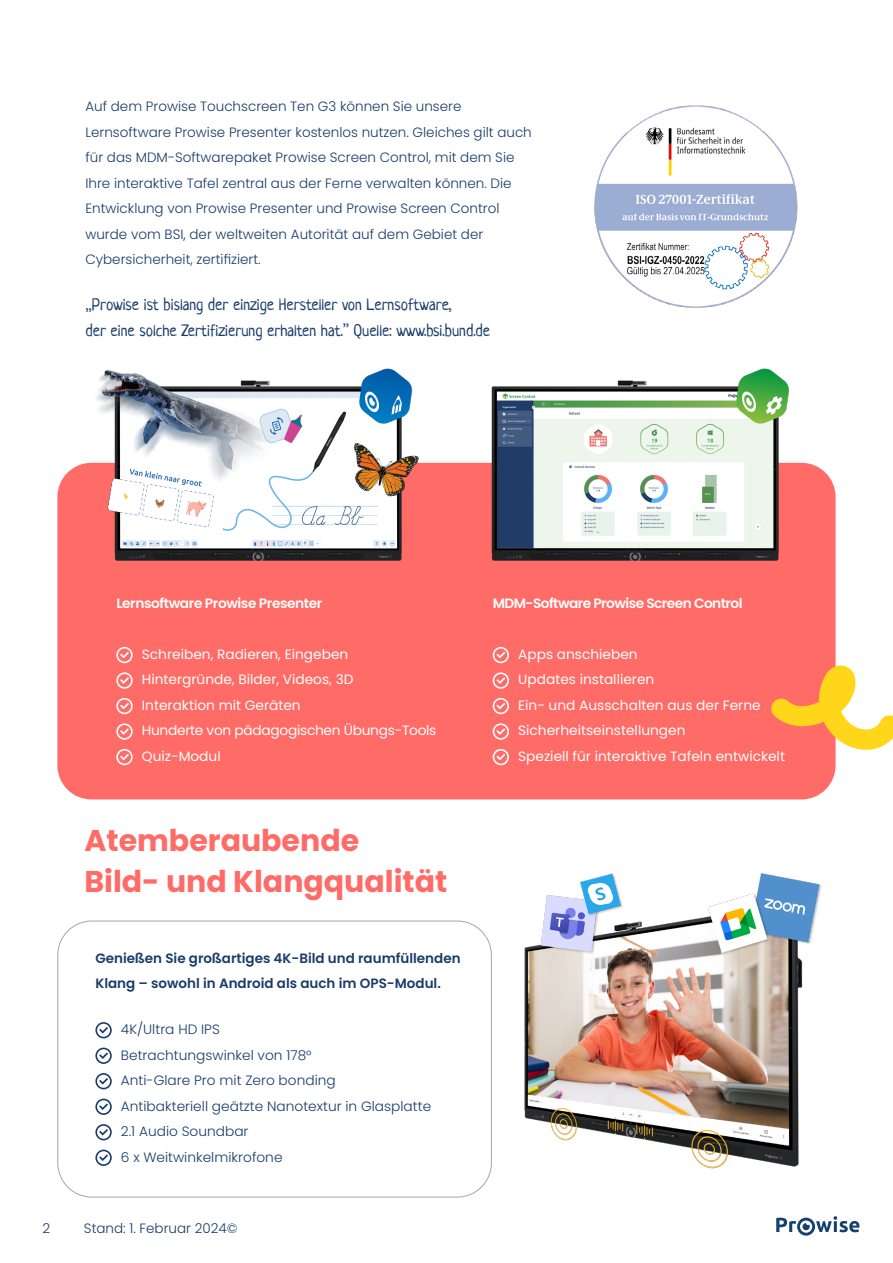
<style>
.page{position:relative;width:893px;height:1263px;background:#fff}
.page>*{position:absolute;margin:0;border:0;box-sizing:border-box;transform-origin:0 0}
.t1{font:700 30px/40.5px "Poppins";color:#ff6b66}
.t2{font:16.5px/25.5px "Neucha";color:#193c6b}
.t3{font:300 13.5px/25.5px "Poppins";color:#193c6b}
.t4{font:13.5px/25.5px "Poppins";color:#fff}
.t5{font:600 13.5px/25.5px "Poppins";color:#193c6b}
.t6{font:600 13.5px "Poppins";letter-spacing:-.04em;color:#fff}
</style>
<div class="page">
<svg style="left:776px;top:1216px;width:83px;height:19px"></svg>
<div style="left:57px;top:463px;width:779px;height:336px;background:#ff6b66;border-radius:34px"></div>
<div style="left:493px;top:647px;width:16px;height:16px;border:2px solid #fff;border-radius:50%"></div>
<svg style="left:496px;top:652px;width:9px;height:6px"></svg>
<div style="left:493px;top:672px;width:16px;height:17px;border:2px solid #fff;border-radius:50%"></div>
<svg style="left:496px;top:677px;width:9px;height:7px"></svg>
<div style="left:493px;top:698px;width:16px;height:16px;border:2px solid #fff;border-radius:50%"></div>
<svg style="left:496px;top:703px;width:9px;height:6px"></svg>
<div style="left:493px;top:723px;width:16px;height:17px;border:2px solid #fff;border-radius:50%"></div>
<svg style="left:496px;top:728px;width:9px;height:7px"></svg>
<div style="left:493px;top:749px;width:16px;height:16px;border:2px solid #fff;border-radius:50%"></div>
<svg style="left:496px;top:754px;width:9px;height:6px"></svg>
<div style="left:57px;top:921px;width:435px;height:276px;border:1px solid #a6a6a6;border-radius:34px"></div>
<svg style="left:771px;top:665px;width:122px;height:85px"></svg>
<img style="left:594px;top:105px;width:204px;height:203px">
<img style="left:94px;top:368px;width:328px;height:193px">
<img style="left:471px;top:368px;width:328px;height:193px">
<img style="left:524px;top:873px;width:297px;height:296px">
<div style="left:116px;top:647px;width:17px;height:16px;border:2px solid #fff;border-radius:50%"></div>
<svg style="left:120px;top:652px;width:9px;height:6px"></svg>
<div style="left:116px;top:672px;width:17px;height:17px;border:2px solid #fff;border-radius:50%"></div>
<svg style="left:120px;top:677px;width:9px;height:7px"></svg>
<div style="left:116px;top:698px;width:17px;height:16px;border:2px solid #fff;border-radius:50%"></div>
<svg style="left:120px;top:703px;width:9px;height:6px"></svg>
<div style="left:116px;top:723px;width:17px;height:17px;border:2px solid #fff;border-radius:50%"></div>
<svg style="left:120px;top:728px;width:9px;height:7px"></svg>
<div style="left:116px;top:749px;width:17px;height:16px;border:2px solid #fff;border-radius:50%"></div>
<svg style="left:120px;top:754px;width:9px;height:6px"></svg>
<div style="left:95px;top:1022px;width:17px;height:16px;border:2px solid #193c6b;border-radius:50%"></div>
<svg style="left:99px;top:1027px;width:9px;height:6px"></svg>
<div style="left:95px;top:1047px;width:17px;height:17px;border:2px solid #193c6b;border-radius:50%"></div>
<svg style="left:99px;top:1052px;width:9px;height:7px"></svg>
<div style="left:95px;top:1073px;width:17px;height:16px;border:2px solid #193c6b;border-radius:50%"></div>
<svg style="left:99px;top:1078px;width:9px;height:6px"></svg>
<div style="left:95px;top:1098px;width:17px;height:17px;border:2px solid #193c6b;border-radius:50%"></div>
<svg style="left:99px;top:1103px;width:9px;height:7px"></svg>
<div style="left:95px;top:1124px;width:17px;height:16px;border:2px solid #193c6b;border-radius:50%"></div>
<svg style="left:99px;top:1129px;width:9px;height:6px"></svg>
<div style="left:95px;top:1149px;width:17px;height:17px;border:2px solid #193c6b;border-radius:50%"></div>
<svg style="left:99px;top:1154px;width:9px;height:7px"></svg>
<p class="t3" style="left:85px;top:94px;width:448px">Auf dem Prowise Touchscreen Ten G3 können Sie unsere Lernsoftware Prowise Presenter kostenlos nutzen. Gleiches gilt auch für das MDM-Softwarepaket Prowise Screen Control, mit dem Sie Ihre interaktive Tafel zentral aus der Ferne verwalten können. Die Entwicklung von Prowise Presenter und Prowise Screen Control wurde vom BSI, der weltweiten Autorität auf dem Gebiet der Cybersicherheit, zertifiziert.</p>
<p class="t2" style="left:85px;top:292px;width:406px">„Prowise ist bislang der einzige Hersteller von Lernsoftware,<br>der eine solche Zertifizierung erhalten hat.” Quelle: www.bsi.bund.de</p>
<p class="t6" style="left:116px;top:595px;width:208px">Lernsoftware Prowise Presenter</p>
<p class="t4" style="left:142px;top:641px;width:296px">Schreiben, Radieren, Eingeben<br>Hintergründe, Bilder, Videos, 3D<br>Interaktion mit Geräten<br>Hunderte von pädagogischen Übungs-Tools<br>Quiz-Modul</p>
<h1 class="t1" style="left:84px;top:820px;width:364px">Atemberaubende<br>Bild- und Klangqualität</h1>
<p class="t5" style="left:95px;top:945px;width:367px">Genießen Sie großartiges 4K-Bild und raumfüllenden<br>Klang – sowohl in Android als auch im OPS-Modul.</p>
<p class="t3" style="left:121px;top:1017px;width:312px">4K/Ultra HD IPS<br>Betrachtungswinkel von 178°<br>Anti-Glare Pro mit Zero bonding<br>Antibakteriell geätzte Nanotextur in Glasplatte<br>2.1 Audio Soundbar<br>6 x Weitwinkelmikrofone</p>
<p class="t3" style="left:43px;top:1215px;width:9px">2</p>
<p class="t3" style="left:84px;top:1215px;width:155px">Stand: 1. Februar 2024©</p>
<p class="t6" style="left:493px;top:595px;width:251px">MDM-Software Prowise Screen Control</p>
<p class="t4" style="left:518px;top:641px;width:268px">Apps anschieben<br>Updates installieren<br>Ein- und Ausschalten aus der Ferne<br>Sicherheitseinstellungen<br>Speziell für interaktive Tafeln entwickelt</p>
</div>
